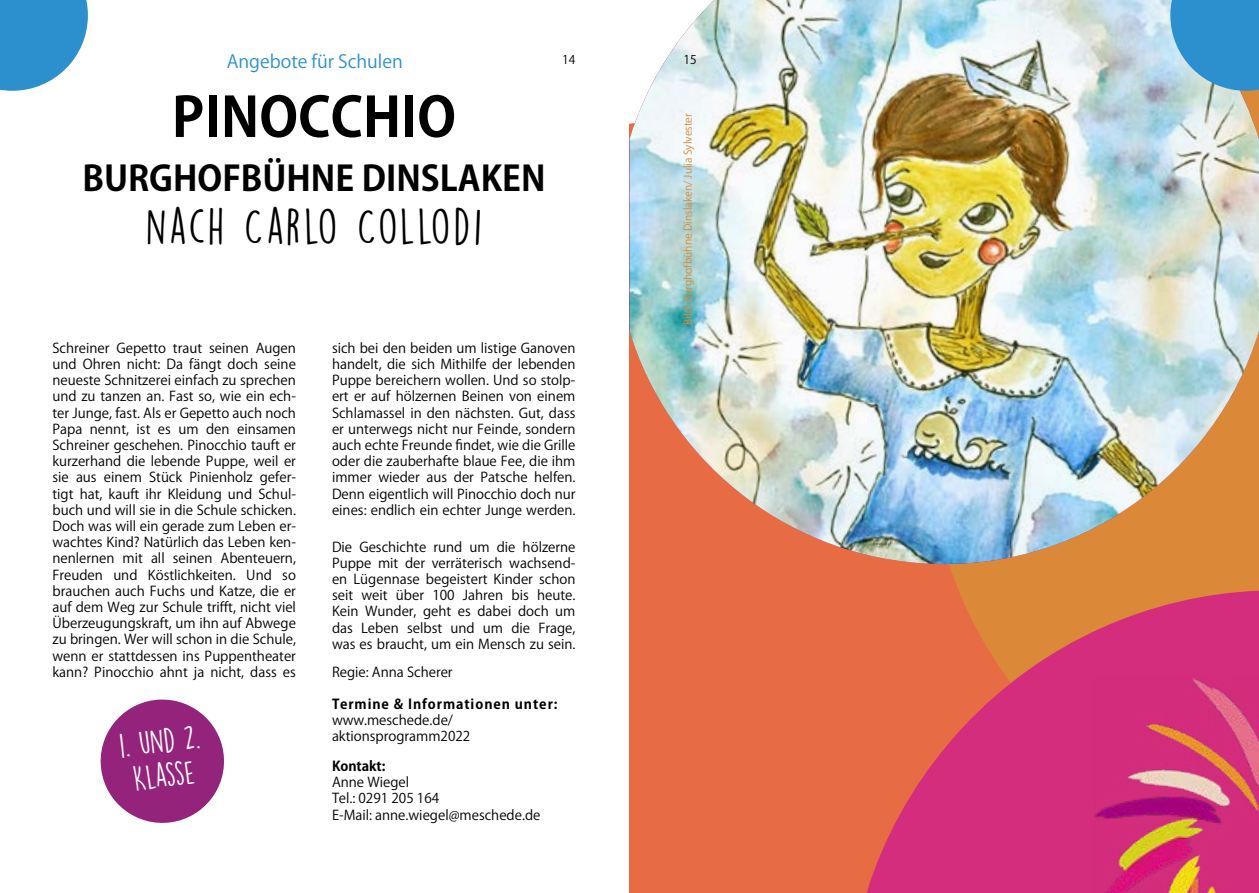
<style>
.page{position:relative;width:1259px;height:893px;background:#fff}
.page>*{position:absolute;margin:0;border:0;box-sizing:border-box;transform-origin:0 0}
.t1{font:700 54px "Koz Go Pro";color:#000}
.t2{font:45px "DK Lemon Yellow Sun";letter-spacing:.045em;color:#000}
.t3{font:700 34.5px "Koz Go Pro";color:#000}
.t4{font:30px/34.5px "DK Lemon Yellow Sun";color:#fff;text-align:center}
.t5{font:18px "Koz Go Pro";color:#2c90cf}
.t6{font:13.5px/16.2px "Koz Go Pro";color:#000;text-align:justify}
.t7{font:700 13.5px "Koz Go Pro";letter-spacing:.07em;color:#000}
.t8{font:700 13.5px "Koz Go Pro";color:#000}
.t9{font:12px "Koz Go Pro";color:#000}
.t10{font:10.5px "Koz Go Pro";color:#db8939}
</style>
<div class="page">
<div style="left:629px;top:577px;width:173px;height:316px;background:#e76c44"></div>
<svg style="left:802px;top:577px;width:457px;height:316px;background:#dc525d"></svg>
<img style="left:629px;top:0;width:630px;height:575px">
<svg style="left:0;top:0;width:88px;height:91px;background:#4ca0d6"></svg>
<svg style="left:1170px;top:0;width:89px;height:91px;background:#449cd1"></svg>
<svg style="left:100px;top:699px;width:124px;height:124px"></svg>
<img style="left:1095px;top:679px;width:164px;height:214px">
<h3 class="t5" style="left:227px;top:50px;width:178px">Angebote für Schulen</h3>
<p class="t9" style="left:562px;top:51px;width:15px">14</p>
<p class="t9" style="left:683px;top:51px;width:15px">15</p>
<h1 class="t1" style="left:172px;top:82px;width:286px">PINOCCHIO</h1>
<h3 class="t3" style="left:82px;top:156px;width:464px">BURGHOFBÜHNE DINSLAKEN</h3>
<h2 class="t2" style="left:146px;top:198px;width:338px">NACH CARLO COLLODI</h2>
<p class="t6" style="left:52px;top:340px;width:245px">Schreiner Gepetto traut seinen Augen und Ohren nicht: Da fängt doch seine neueste Schnitzerei einfach zu sprechen und zu tanzen an. Fast so, wie ein ech&shy;ter Junge, fast. Als er Gepetto auch noch Papa nennt, ist es um den einsamen Schreiner geschehen. Pinocchio tauft er kurzerhand die lebende Puppe, weil er sie aus einem Stück Pinienholz gefer&shy;tigt hat, kauft ihr Kleidung und Schul&shy;buch und will sie in die Schule schicken.<br>Doch was will ein gerade zum Leben er&shy;wachtes Kind? Natürlich das Leben ken&shy;nenlernen mit all seinen Abenteuern, Freuden und Köstlichkeiten. Und so brauchen auch Fuchs und Katze, die er auf dem Weg zur Schule trifft, nicht viel Überzeugungskraft, um ihn auf Abwege zu bringen. Wer will schon in die Schule, wenn er stattdessen ins Puppentheater kann? Pinocchio ahnt ja nicht, dass es</p>
<p class="t6" style="left:332px;top:340px;width:245px">sich bei den beiden um listige Ganoven handelt, die sich Mithilfe der lebenden Puppe bereichern wollen. Und so stolp&shy;ert er auf hölzernen Beinen von einem Schlamassel in den nächsten. Gut, dass er unterwegs nicht nur Feinde, sondern auch echte Freunde findet, wie die Grille oder die zauberhafte blaue Fee, die ihm immer wieder aus der Patsche helfen.<br>Denn eigentlich will Pinocchio doch nur eines: endlich ein echter Junge werden.</p>
<p class="t6" style="left:332px;top:539px;width:245px">Die Geschichte rund um die hölzerne Puppe mit der verräterisch wachsend&shy;en Lügennase begeistert Kinder schon seit weit über 100 Jahren bis heute.<br>Kein Wunder, geht es dabei doch um das Leben selbst und um die Frage, was es braucht, um ein Mensch zu sein.</p>
<p class="t6" style="left:332px;top:664px;width:122px">Regie: Anna Scherer</p>
<p class="t7" style="left:332px;top:695px;width:227px">Termine &amp; Informationen unter:</p>
<p class="t6" style="left:332px;top:712px;width:140px">www.meschede.de/ aktionsprogramm2022</p>
<p class="t8" style="left:332px;top:757px;width:55px">Kontakt:</p>
<p class="t6" style="left:332px;top:774px;width:210px;text-align:left">Anne Wiegel<br>Tel.: 0291 205 164<br>E-Mail: anne.wiegel@meschede.de</p>
<h3 class="t4" style="left:117px;top:728px;width:82px;rotate:-7deg">1. UND 2.<br>KLASSE</h3>
<p class="t10" style="left:681px;top:325px;width:213px;rotate:-90deg">Bild: Burghofbühne Dinslaken/ Julia Sylvester</p>
</div>
